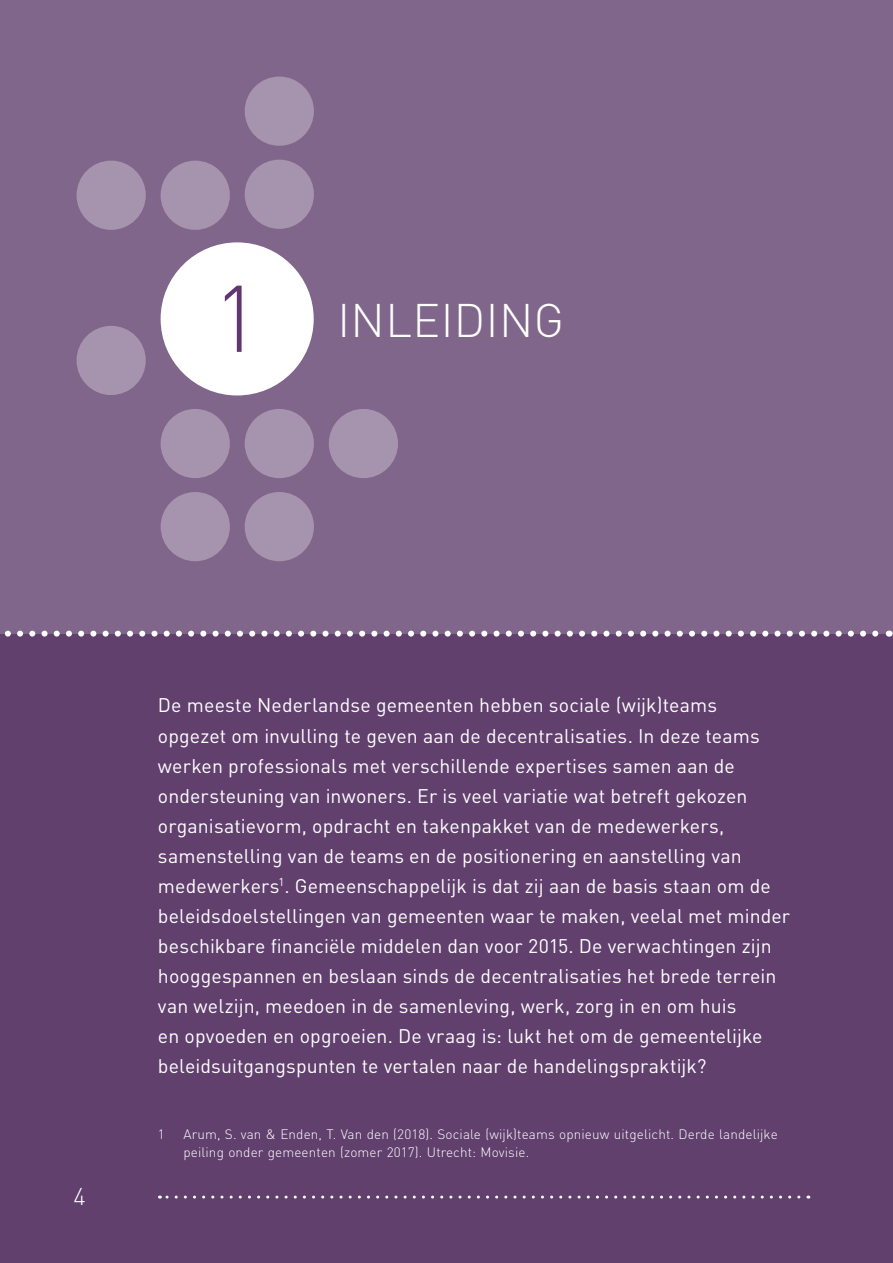
<style>
.page{position:relative;width:893px;height:1263px;background:#fff}
.page>*{position:absolute;margin:0;border:0;box-sizing:border-box;transform-origin:0 0}
.t1{font:300 93px "DIN";color:#613670}
.Kop_hoofdstuk{font:300 46.5px "DIN";letter-spacing:.01em;color:#fff}
.paginacijfer{font:300 24px "DIN";color:#fff}
.intro{font:19.5px/30px "DIN";letter-spacing:.005em;color:#fff}
.voetnoot{font:300 13.5px/18px "DIN";letter-spacing:.01em;color:#fff}
</style>
<div class="page">
<div style="left:0;top:634px;width:893px;height:629px;background:#61406e"></div>
<div style="left:0;top:0;width:893px;height:634px;background:#81668b"></div>
<div style="left:245px;top:77px;width:69px;height:69px;background:#a693ad;border-radius:50%"></div>
<div style="left:161px;top:492px;width:69px;height:69px;background:#a693ad;border-radius:50%"></div>
<div style="left:161px;top:161px;width:69px;height:69px;background:#a693ad;border-radius:50%"></div>
<div style="left:245px;top:409px;width:69px;height:69px;background:#a693ad;border-radius:50%"></div>
<div style="left:245px;top:492px;width:69px;height:69px;background:#a693ad;border-radius:50%"></div>
<div style="left:245px;top:160px;width:69px;height:69px;background:#a693ad;border-radius:50%"></div>
<div style="left:161px;top:409px;width:69px;height:69px;background:#a693ad;border-radius:50%"></div>
<div style="left:77px;top:326px;width:69px;height:69px;background:#a693ad;border-radius:50%"></div>
<div style="left:77px;top:161px;width:69px;height:69px;background:#a693ad;border-radius:50%"></div>
<div style="left:329px;top:409px;width:69px;height:69px;background:#a693ad;border-radius:50%"></div>
<div style="left:161px;top:242px;width:153px;height:153px;background:#fff;border-radius:50%"></div>
<svg style="left:8px;top:631px;width:871px;height:6px"></svg>
<svg style="left:159px;top:1195px;width:640px;height:3px"></svg>
<p class="t1" style="left:212px;top:261px;width:49px">1</p>
<p class="Kop_hoofdstuk" style="left:337px;top:292px;width:228px">INLEIDING</p>
<p class="paginacijfer" style="left:74px;top:1181px;width:14px">4</p>
<p class="intro" style="left:158px;top:690px;width:634px">De meeste Nederlandse gemeenten hebben sociale (wijk)teams opgezet om invulling te geven aan de decentralisaties. In deze teams werken professionals met verschillende expertises samen aan de ondersteuning van inwoners. Er is veel variatie wat betreft gekozen organisatievorm, opdracht en takenpakket van de medewerkers, samenstelling van de teams en de positionering en aanstelling van medewerkers<sup>1</sup>. Gemeenschappelijk is dat zij aan de basis staan om de beleidsdoelstellingen van gemeenten waar te maken, veelal met minder beschikbare financiële middelen dan voor 2015. De verwachtingen zijn hooggespannen en beslaan sinds de decentralisaties het brede terrein van welzijn, meedoen in de samenleving, werk, zorg in en om huis<br>en opvoeden en opgroeien. De vraag is: lukt het om de gemeentelijke beleidsuitgangspunten te vertalen naar de handelingspraktijk?</p>
<p class="voetnoot" style="left:158px;top:1125px;width:8px">1</p>
<p class="voetnoot" style="left:183px;top:1125px;width:596px">Arum, S. van &amp; Enden, T. Van den (2018). Sociale (wijk)teams opnieuw uitgelicht. Derde landelijke peiling onder gemeenten (zomer 2017). Utrecht: Movisie.</p>
</div>
